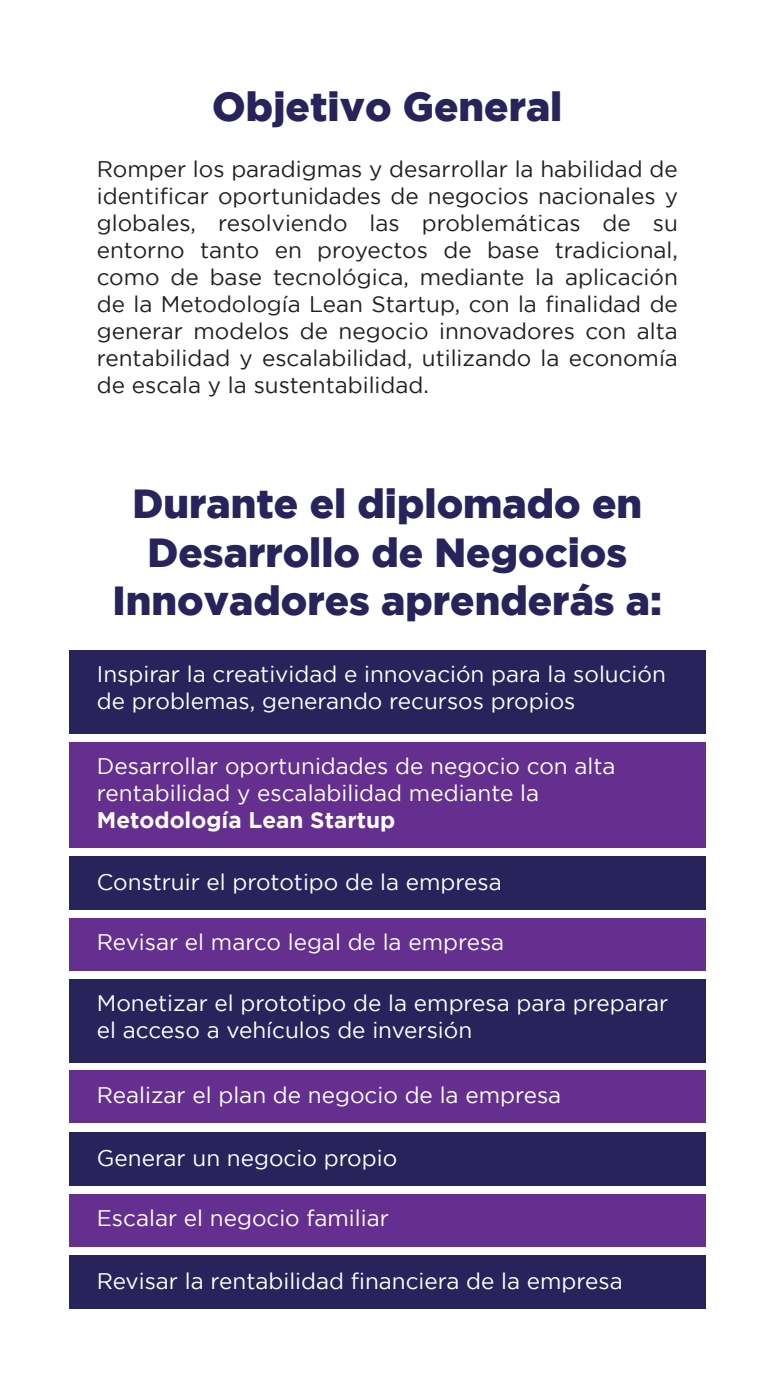
<style>
.page{position:relative;width:775px;height:1377px;background:#fff}
.page>*{position:absolute;margin:0;border:0;box-sizing:border-box;transform-origin:0 0}
.t1{font:900 40.5px/48.6px "Gotham";color:#28235b;text-align:center}
.t2{font:22.5px/27px "Gotham";color:#fff}
.t3{font:22.5px/27px "Gotham";color:#231f20;text-align:justify}
.t4{font:700 22.5px "Gotham";color:#fff}
</style>
<div class="page">
<div style="left:69px;top:650px;width:636px;height:84px;background:#28235b"></div>
<div style="left:69px;top:856px;width:636px;height:54px;background:#28235b"></div>
<div style="left:69px;top:742px;width:636px;height:105px;background:#642f8f"></div>
<div style="left:69px;top:918px;width:636px;height:53px;background:#642f8f"></div>
<div style="left:69px;top:979px;width:636px;height:83px;background:#28235b"></div>
<div style="left:69px;top:1071px;width:636px;height:52px;background:#642f8f"></div>
<div style="left:69px;top:1132px;width:636px;height:54px;background:#28235b"></div>
<div style="left:69px;top:1194px;width:636px;height:53px;background:#642f8f"></div>
<div style="left:69px;top:1255px;width:636px;height:54px;background:#28235b"></div>
<h1 class="t1" style="left:212px;top:82px;width:352px">Objetivo General</h1>
<p class="t3" style="left:97px;top:155px;width:583px">Romper los paradigmas y desarrollar la habilidad de identificar oportunidades de negocios nacionales y globales, resolviendo las problemáticas de su entorno tanto en proyectos de base tradicional, como de base tecnológica, mediante la aplicación de la Metodología Lean Startup, con la finalidad de generar modelos de negocio innovadores con alta rentabilidad y escalabilidad, utilizando la economía de escala y la sustentabilidad.</p>
<h1 class="t1" style="left:113px;top:479px;width:551px">Durante el diplomado en<br>Desarrollo de Negocios<br>Innovadores aprenderás a:</h1>
<p class="t2" style="left:97px;top:661px;width:570px">Inspirar la creatividad e innovación para la solución de problemas, generando recursos propios</p>
<p class="t2" style="left:97px;top:752px;width:520px">Desarrollar oportunidades de negocio con alta rentabilidad y escalabilidad mediante la</p>
<p class="t4" style="left:97px;top:807px;width:300px">Metodología Lean Startup</p>
<p class="t2" style="left:97px;top:868px;width:406px">Construir el prototipo de la empresa</p>
<p class="t2" style="left:97px;top:928px;width:409px">Revisar el marco legal de la empresa</p>
<p class="t2" style="left:97px;top:989px;width:573px">Monetizar el prototipo de la empresa para preparar el acceso a vehículos de inversión</p>
<p class="t2" style="left:97px;top:1081px;width:466px">Realizar el plan de negocio de la empresa</p>
<p class="t2" style="left:97px;top:1144px;width:302px">Generar un negocio propio</p>
<p class="t2" style="left:97px;top:1204px;width:293px">Escalar el negocio familiar</p>
<p class="t2" style="left:97px;top:1267px;width:527px">Revisar la rentabilidad financiera de la empresa</p>
</div>
